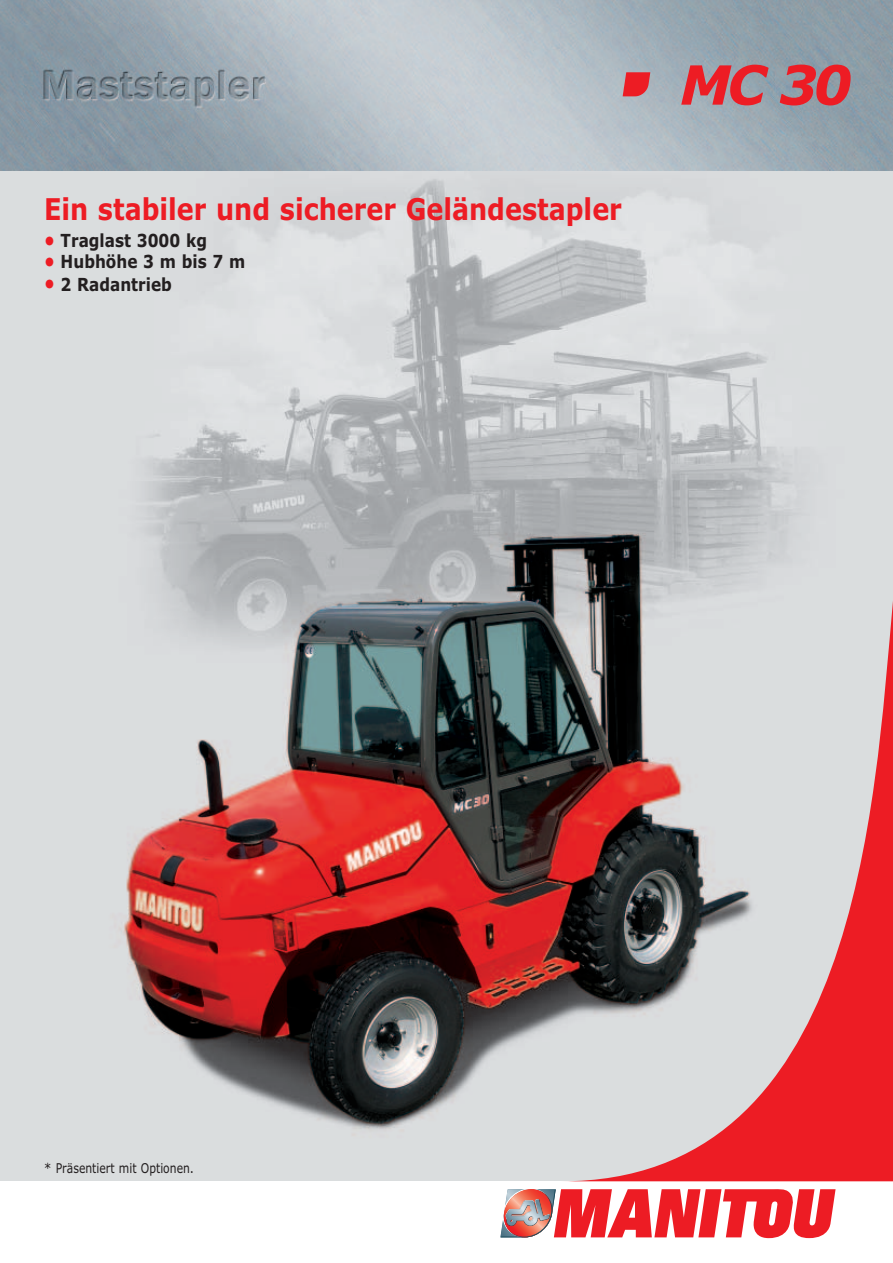
<style>
.page{position:relative;width:893px;height:1263px;background:#fff}
.page>*{position:absolute;margin:0;border:0;box-sizing:border-box;transform-origin:0 0}
.t1{font:italic 700 54px "Verdana";color:#ed1c24}
.t2{font:700 30px "Verdana";color:#ed1c24;scale:.85 1}
.t3{font:700 18px "Verdana";color:#231f20;scale:.85 1}
.t4{font:13.5px "Verdana";color:#231f20;scale:.85 1}
.s1{color:#ed1c24}
</style>
<div class="page">
<img style="left:0;top:170px;width:893px;height:1011px">
<img style="left:0;top:0;width:893px;height:170px">
<svg style="left:500px;top:1189px;width:335px;height:49px"></svg>
<svg style="left:561px;top:197px;width:332px;height:984px;background:#c3aaac"></svg>
<svg style="left:623px;top:72px;width:27px;height:24px"></svg>
<h2 class="t2" style="left:44px;top:197px;width:681px">Ein stabiler und sicherer Geländestapler</h2>
<p class="t3" style="left:44px;top:233px;width:193px"><span class="s1">•</span> Traglast 3000 kg</p>
<p class="t3" style="left:44px;top:255px;width:238px"><span class="s1">•</span> Hubhöhe 3 m bis 7 m</p>
<p class="t3" style="left:44px;top:277px;width:152px"><span class="s1">•</span> 2 Radantrieb</p>
<h1 class="t1" style="left:680px;top:64px;width:174px">MC 30</h1>
<p class="t4" style="left:44px;top:1162px;width:178px">* Präsentiert mit Optionen.</p>
</div>
